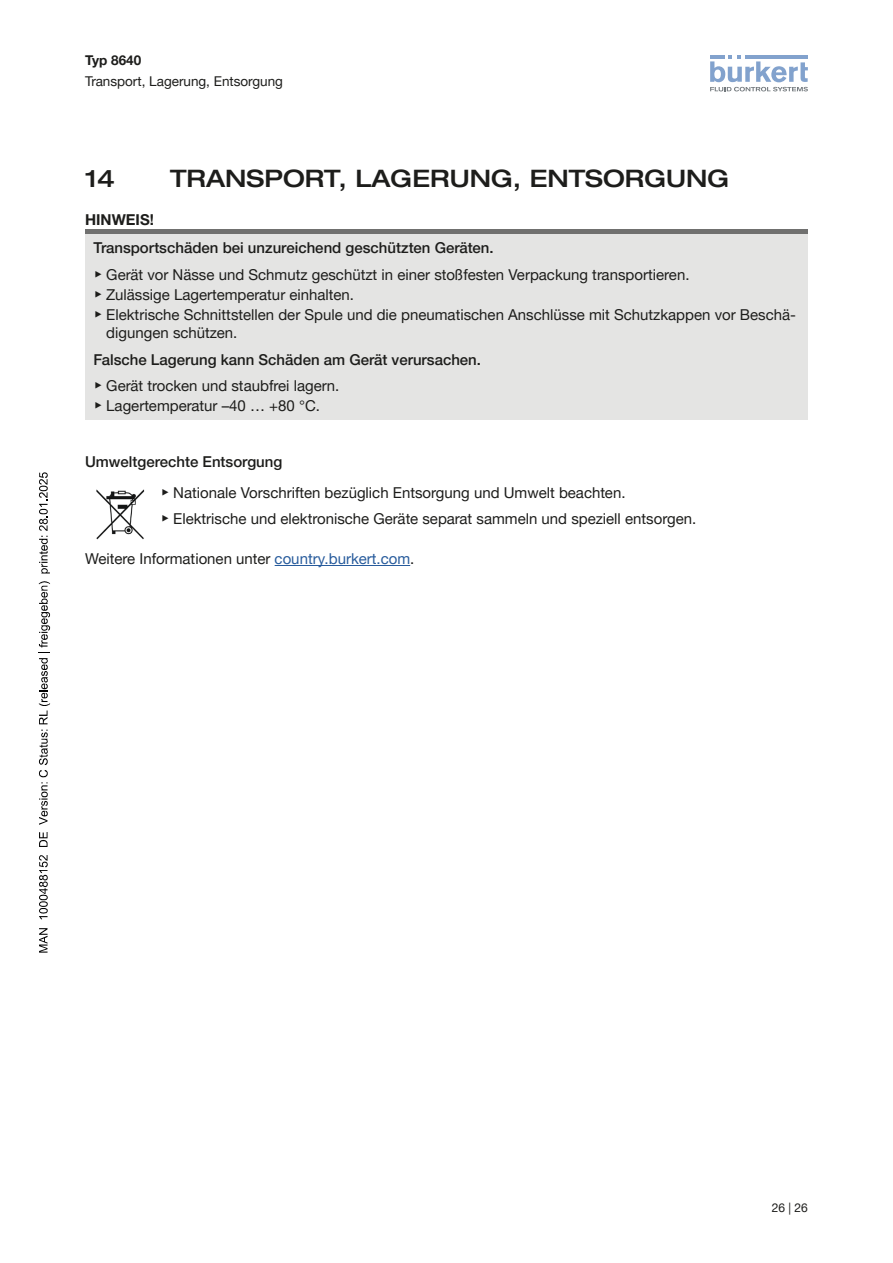
<style>
.page{position:relative;width:893px;height:1263px;background:#fff}
.page>*{position:absolute;margin:0;border:0;box-sizing:border-box;transform-origin:0 0}
.t1{font:500 expanded 24px "Helvetica Neue LTW1 G";color:#1d1d1b}
.t2{font:15px/26.5px "Helvetica Neue LTW1 G";color:#1d1d1b}
.t3{font:500 15px/26.5px "Helvetica Neue LTW1 G";color:#1d1d1b}
.t4{font:700 15px "Helvetica Neue LTW1 G";color:#1d1d1b}
.t5{font:13.5px "Helvetica Neue LTW1 G";color:#1d1d1b}
.t6{font:700 13.5px "Helvetica Neue LTW1 G";color:#1d1d1b}
.t7{font:12px "Helvetica Neue LTW1 G";color:#1d1d1b}
.s1{font-weight:500}
.s2{font-family:"Arial Unicode MS"}
.s3{font-family:"Arial Unicode MS";font-weight:400}
.s4{font-weight:400}
.s5{color:#275b9c}
</style>
<div class="page">
<svg style="left:710px;top:55px;width:98px;height:36px"></svg>
<div style="left:85px;top:229px;width:723px;height:5px;background:#70706f"></div>
<div style="left:85px;top:234px;width:723px;height:186px;background:#e4e4e3"></div>
<img style="left:96px;top:489px;width:49px;height:51px">
<hr style="left:275px;top:565px;width:135px;height:1px;background:#275b9c">
<svg style="left:39px;top:928px;width:9px;height:25px"></svg>
<svg style="left:39px;top:855px;width:9px;height:64px"></svg>
<svg style="left:39px;top:832px;width:9px;height:15px"></svg>
<svg style="left:39px;top:581px;width:11px;height:244px"></svg>
<svg style="left:39px;top:472px;width:11px;height:101px"></svg>
<p class="t6" style="left:85px;top:52px;width:58px">Typ 8640</p>
<p class="t5" style="left:85px;top:73px;width:199px">Transport, Lagerung, Entsorgung</p>
<h1 class="t1" style="left:85px;top:163px;width:31px">14</h1>
<h1 class="t1" style="left:170px;top:163px;width:561px">TRANSPORT, LAGERUNG, ENTSORGUNG</h1>
<p class="t4" style="left:85px;top:211px;width:70px">HINWEIS!</p>
<p class="t2" style="left:94px;top:235px;width:597px"><span class="s1">Transportschäden bei unzureichend geschützten Geräten.<br></span><span class="s2">▶</span> Gerät vor Nässe und Schmutz geschützt in einer stoßfesten Verpackung transportieren.</p>
<p class="t2" style="left:94px;top:284px;width:704px;line-height:20.1px"><span class="s2">▶</span> Zulässige Lagertemperatur einhalten.<br><span class="s2">▶</span> Elektrische Schnittstellen der Spule und die pneumatischen Anschlüsse mit Schutzkappen vor Beschä-</p>
<p class="t2" style="left:106px;top:319px;width:133px">digungen schützen.</p>
<p class="t3" style="left:94px;top:346px;width:389px">Falsche Lagerung kann Schäden am Gerät verursachen. <span class="s3">▶</span> <span class="s4">Gerät trocken und staubfrei lagern.</span></p>
<p class="t2" style="left:94px;top:392px;width:228px"><span class="s2">▶</span> Lagertemperatur –40 … +80 °C.</p>
<p class="t2" style="left:160px;top:446px;width:467px;line-height:31.2px;text-indent:-75px"><span class="s1">Umweltgerechte Entsorgung<br></span><span class="s2">▶</span> Nationale Vorschriften bezüglich Entsorgung und Umwelt beachten.</p>
<p class="t2" style="left:160px;top:506px;width:537px"><span class="s2">▶</span> Elektrische und elektronische Geräte separat sammeln und speziell entsorgen.</p>
<p class="t2" style="left:85px;top:546px;width:331px">Weitere Informationen unter <span class="s5">country.burkert.com</span>.</p>
<p class="t7" style="left:772px;top:1200px;width:38px">26 | 26</p>
</div>
